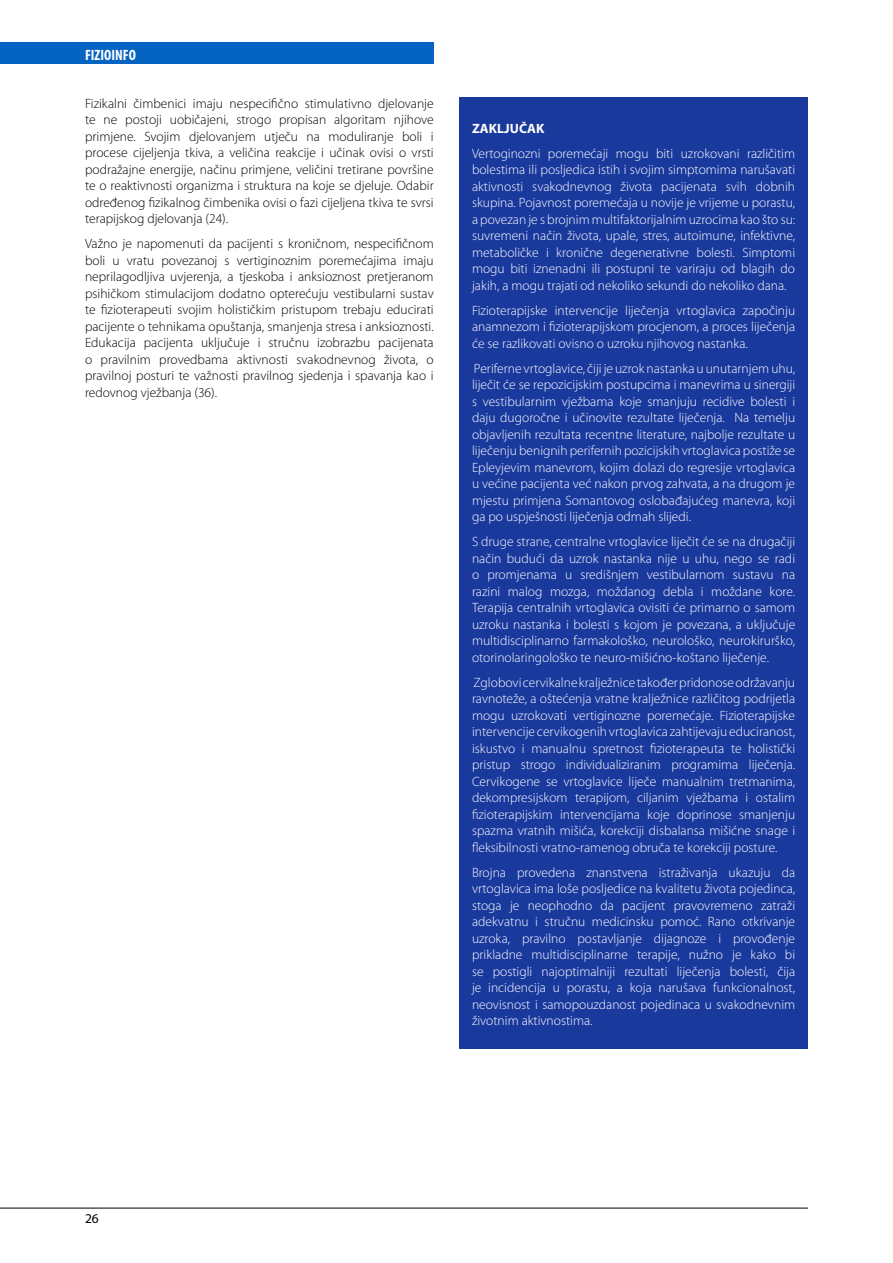
<style>
.page{position:relative;width:893px;height:1263px;background:#fff}
.page>*{position:absolute;margin:0;border:0;box-sizing:border-box;transform-origin:0 0}
.t1{font:700 condensed 15px "Myriad Pro";color:#fff}
.t2{font:300 13.5px/16.5px "Myriad Pro";color:#fff;text-align:justify}
.t3{font:300 13.5px/16.5px "Myriad Pro";color:#000;text-align:justify}
.t4{font:700 13.5px "Myriad Pro";color:#fff}
.t5{font:13.5px "Myriad Pro";color:#000}
</style>
<div class="page">
<div style="left:459px;top:98px;width:349px;height:951px;background:#1a399d"></div>
<div style="left:0;top:43px;width:434px;height:21px;background:#0563c1"></div>
<hr style="left:0;top:1208px;width:808px;height:1px;background:#000">
<p class="t1" style="left:85px;top:45px;width:52px">FIZIOINFO</p>
<p class="t3" style="left:85px;top:95px;width:350px">Fizikalni čimbenici imaju nespecifično stimulativno djelovanje te ne postoji uobičajeni, strogo propisan algoritam njihove primjene. Svojim djelovanjem utječu na moduliranje boli i procese cijeljenja tkiva, a veličina reakcije i učinak ovisi o vrsti podražajne energije, načinu primjene, veličini tretirane površine te o reaktivnosti organizma i struktura na koje se djeluje. Odabir određenog fizikalnog čimbenika ovisi o fazi cijeljena tkiva te svrsi terapijskog djelovanja (24).</p>
<p class="t3" style="left:85px;top:236px;width:350px">Važno je napomenuti da pacijenti s kroničnom, nespecifičnom boli u vratu povezanoj s vertiginoznim poremećajima imaju neprilagodljiva uvjerenja, a tjeskoba i anksioznost pretjeranom psihičkom stimulacijom dodatno opterećuju vestibularni sustav te fizioterapeuti svojim holističkim pristupom trebaju educirati pacijente o tehnikama opuštanja, smanjenja stresa i anksioznosti.<br>Edukacija pacijenta uključuje i stručnu izobrazbu pacijenata o pravilnim provedbama aktivnosti svakodnevnog života, o pravilnoj posturi te važnosti pravilnog sjedenja i spavanja kao i redovnog vježbanja (36).</p>
<p class="t4" style="left:472px;top:120px;width:74px">ZAKLJUČAK</p>
<p class="t2" style="left:472px;top:145px;width:325px">Vertoginozni poremećaji mogu biti uzrokovani različitim bolestima ili posljedica istih i svojim simptomima narušavati aktivnosti svakodnevnog života pacijenata svih dobnih skupina. Pojavnost poremećaja u novije je vrijeme u porastu, a povezan je s brojnim multifaktorijalnim uzrocima kao što su: suvremeni način života, upale, stres, autoimune, infektivne, metaboličke i kronične degenerativne bolesti. Simptomi mogu biti iznenadni ili postupni te variraju od blagih do jakih, a mogu trajati od nekoliko sekundi do nekoliko dana.</p>
<p class="t2" style="left:472px;top:302px;width:325px">Fizioterapijske intervencije liječenja vrtoglavica započinju anamnezom i fizioterapijskom procjenom, a proces liječenja će se razlikovati ovisno o uzroku njihovog nastanka.</p>
<p class="t2" style="left:472px;top:360px;width:325px">Periferne vrtoglavice, čiji je uzrok nastanka u unutarnjem uhu, liječit će se repozicijskim postupcima i manevrima u sinergiji s vestibularnim vježbama koje smanjuju recidive bolesti i daju dugoročne i učinovite rezultate liječenja. Na temelju objavljenih rezultata recentne literature, najbolje rezultate u liječenju benignih perifernih pozicijskih vrtoglavica postiže se Epleyjevim manevrom, kojim dolazi do regresije vrtoglavica u većine pacijenta već nakon prvog zahvata, a na drugom je mjestu primjena Somantovog oslobađajućeg manevra, koji ga po uspješnosti liječenja odmah slijedi.</p>
<p class="t2" style="left:472px;top:533px;width:325px">S druge strane, centralne vrtoglavice liječit će se na drugačiji način budući da uzrok nastanka nije u uhu, nego se radi o promjenama u središnjem vestibularnom sustavu na razini malog mozga, moždanog debla i moždane kore.<br>Terapija centralnih vrtoglavica ovisiti će primarno o samom uzroku nastanka i bolesti s kojom je povezana, a uključuje multidisciplinarno farmakološko, neurološko, neurokirurško, otorinolaringološko te neuro-mišićno-koštano liječenje.</p>
<p class="t2" style="left:472px;top:674px;width:325px">Zglobovi cervikalne kralježnice također pridonose održavanju ravnoteže, a oštećenja vratne kralježnice različitog podrijetla mogu uzrokovati vertiginozne poremećaje. Fizioterapijske intervencije cervikogenih vrtoglavica zahtijevaju educiranost, iskustvo i manualnu spretnost fizioterapeuta te holistički pristup strogo individualiziranim programima liječenja.<br>Cervikogene se vrtoglavice liječe manualnim tretmanima, dekompresijskom terapijom, ciljanim vježbama i ostalim fizioterapijskim intervencijama koje doprinose smanjenju spazma vratnih mišića, korekciji disbalansa mišićne snage i fleksibilnosti vratno-ramenog obruča te korekciji posture.</p>
<p class="t2" style="left:472px;top:864px;width:325px">Brojna provedena znanstvena istraživanja ukazuju da vrtoglavica ima loše posljedice na kvalitetu života pojedinca, stoga je neophodno da pacijent pravovremeno zatraži adekvatnu i stručnu medicinsku pomoć. Rano otkrivanje uzroka, pravilno postavljanje dijagnoze i provođenje prikladne multidisciplinarne terapije, nužno je kako bi se postigli najoptimalniji rezultati liječenja bolesti, čija je incidencija u porastu, a koja narušava funkcionalnost, neovisnost i samopouzdanost pojedinaca u svakodnevnim životnim aktivnostima.</p>
<p class="t5" style="left:85px;top:1210px;width:15px">26</p>
</div>
